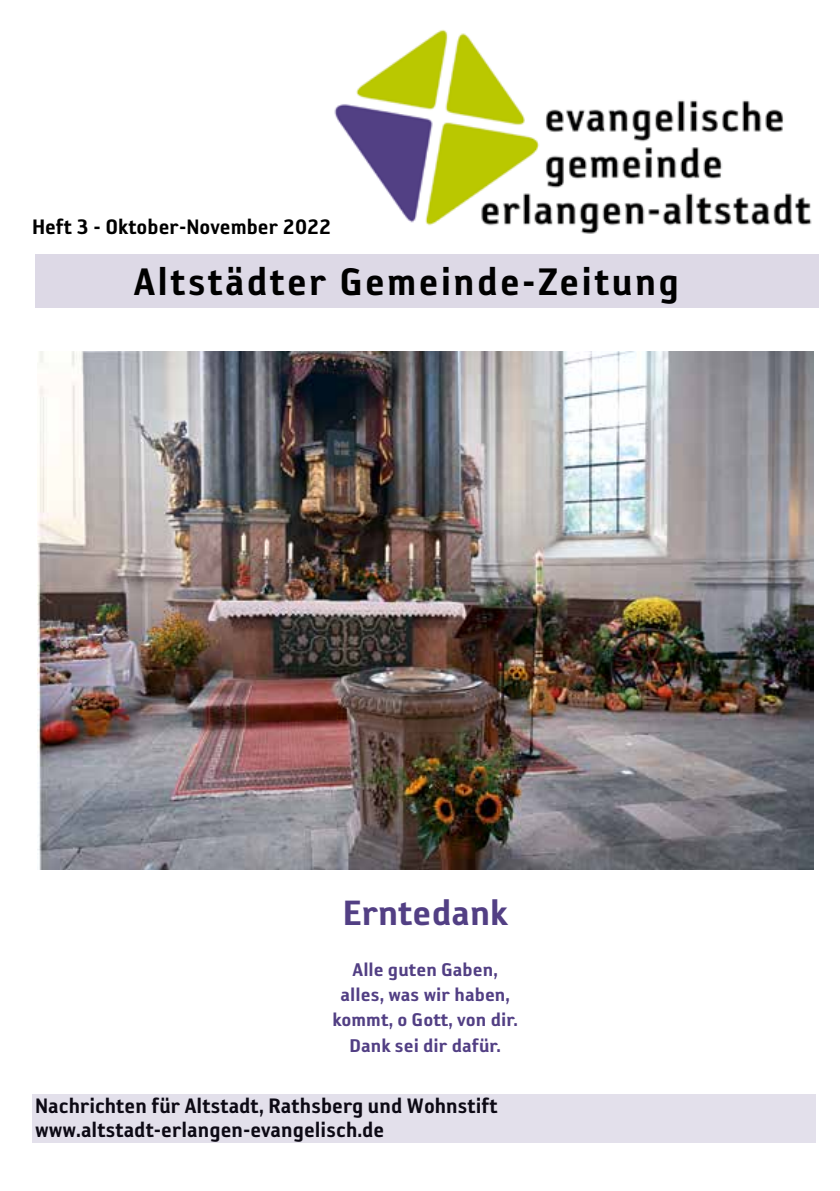
<style>
.page{position:relative;width:840px;height:1191px;background:#fff}
.page>*{position:absolute;margin:0;border:0;box-sizing:border-box;transform-origin:0 0}
.t1{font:44px "Reykjavik One OT C Gauge";letter-spacing:.05em;color:#000}
.t2{font:40.4px "Reykjavik One OT C Gauge";color:#523f84;scale:1.04 1}
.t3{font:24px/24px "Reykjavik One OT C Gauge";color:#000}
.t4{font:21.2px/25.4px "Reykjavik One OT C Gauge";color:#523f84;text-align:center;scale:1.04 1}
</style>
<div class="page">
<div style="left:35px;top:254px;width:783px;height:53px;background:#ddd9e6"></div>
<img style="left:334px;top:29px;width:478px;height:205px">
<div style="left:32px;top:1094px;width:782px;height:49px;background:#e3e0eb"></div>
<img style="left:37px;top:351px;width:775px;height:518px">
<p class="t3" style="left:32px;top:214px;width:300px">Heft 3 - Oktober-November 2022</p>
<h1 class="t1" style="left:134px;top:258px;width:546px">Altstädter Gemeinde-Zeitung</h1>
<h2 class="t2" style="left:342px;top:891px;width:160px">Erntedank</h2>
<p class="t4" style="left:332px;top:956px;width:179px">Alle guten Gaben, alles, was wir haben, kommt, o Gott, von dir.<br>Dank sei dir dafür.</p>
<p class="t3" style="left:35px;top:1093px;width:463px">Nachrichten für Altstadt, Rathsberg und Wohnstift www.altstadt-erlangen-evangelisch.de</p>
</div>
